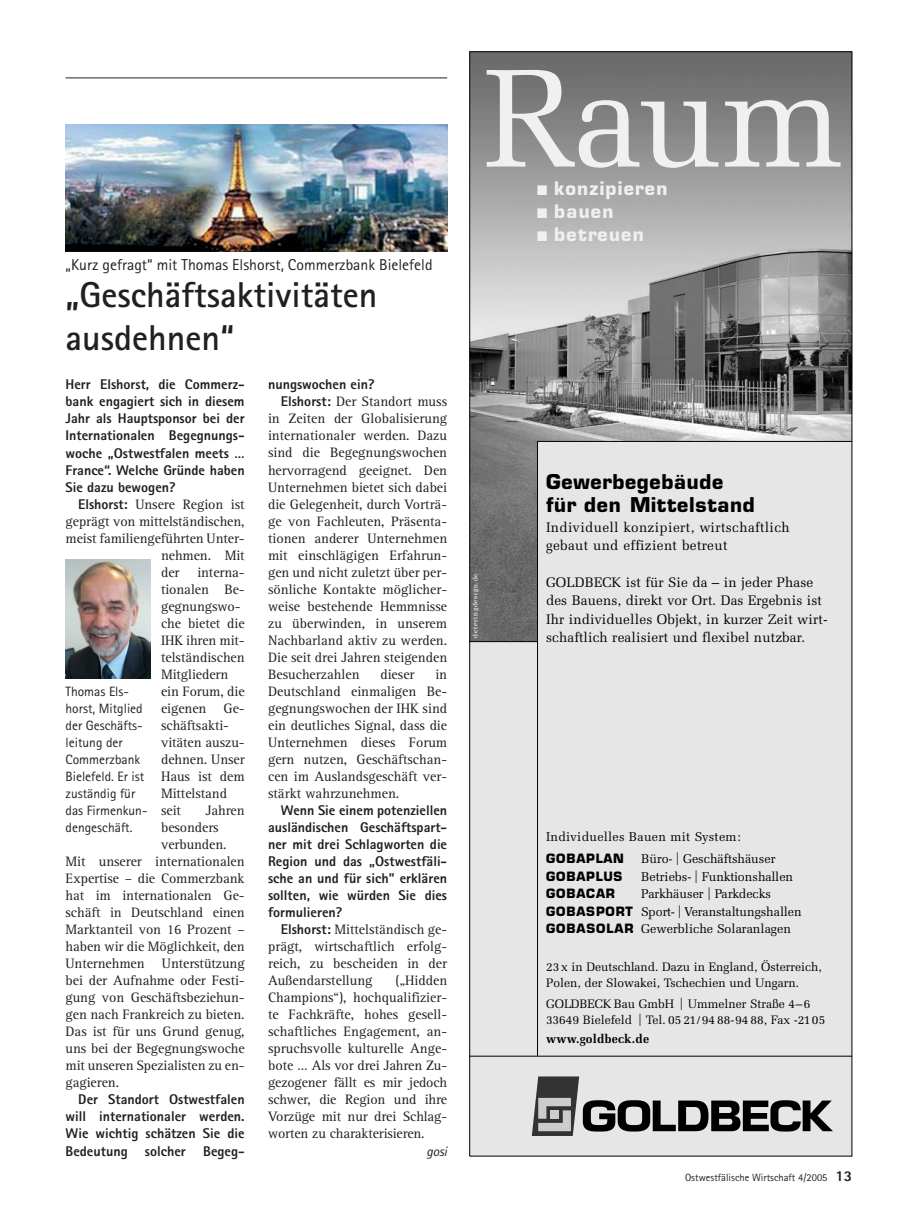
<style>
.page{position:relative;width:918px;height:1215px;background:#fff}
.page>*{position:absolute;margin:0;border:0;box-sizing:border-box;transform-origin:0 0}
.t1{font:139.5px "Melior GB";color:#f0f0f0}
.t2{font:700 36px/43.2px "Rotis Sans Serif";color:#231f20}
.t3{font:700 19.8px/23px "Eurostile GB";letter-spacing:.035em;color:#000}
.t4{font:700 18.15px/23px "Eurostile GB";letter-spacing:.07em;color:#f0f0f0}
.t5{font:15.75px "Rotis Sans Serif";color:#231f20}
.t6{font:14.1px/17px "AT Rotis Serif";letter-spacing:-.005em;color:#231f20;text-align:justify}
.t7{font:800 14.1px/17px "Rotis Sans Serif";color:#231f20;text-align:justify}
.t8{font:13.8px/18.3px "Melior GB";letter-spacing:.01em;color:#000}
.t9{font:13.8px/18.3px "Melior GB";letter-spacing:.03em;color:#000}
.t10{font:13.5px/17px "Rotis Sans Serif";color:#231f20}
.t11{font:italic 13.5px "Rotis Sans Serif";color:#231f20}
.t12{font:12.75px/17.5px "Melior GB";color:#000}
.t13{font:12.75px "Melior GB";letter-spacing:.02em;color:#000}
.t14{font:700 12.6px "Eurostile GB";letter-spacing:.07em;color:#000}
.t15{font:700 12.45px "Melior";letter-spacing:.015em;color:#000}
.t16{font:12.3px/16px "Melior GB";color:#000}
.t17{font:10.5px "Rotis Sans Serif";color:#231f20}
.t18{font:6.75px "De Century";letter-spacing:.1em;color:#fff}
.s1{font-family:"Rotis Sans Serif";font-weight:800}
.s2{font-family:"Eurostile GB";font-weight:700;font-size:12.6px}
.s3{font-weight:800;font-size:15px}
</style>
<div class="page">
<hr style="left:66px;top:78px;width:381px;height:1px;background:#231f20">
<img style="left:66px;top:124px;width:381px;height:128px">
<img style="left:66px;top:560px;width:85px;height:119px">
<svg style="left:470px;top:52px;width:382px;height:1105px;background:#c0c0c0"></svg>
<svg style="left:538px;top:186px;width:9px;height:9px"></svg>
<svg style="left:538px;top:209px;width:9px;height:9px"></svg>
<svg style="left:538px;top:232px;width:9px;height:9px"></svg>
<p class="t5" style="left:66px;top:259px;width:369px">„Kurz gefragt“ mit Thomas Elshorst, Commerzbank Bielefeld</p>
<h2 class="t2" style="left:66px;top:277px;width:313px">„Geschäftsaktivitäten ausdehnen“</h2>
<p class="t7" style="left:66px;top:378px;width:181px">Herr Elshorst, die Commerz&shy;bank engagiert sich in diesem Jahr als Hauptsponsor bei der Internationalen Begegnungs&shy;woche „Ostwestfalen meets … France“. Welche Gründe haben Sie dazu bewogen?</p>
<p class="t6" style="left:78px;top:497px;width:168px"><span class="s1">Elshorst:</span> Unsere Region ist</p>
<p class="t6" style="left:66px;top:514px;width:181px">geprägt von mittelständischen,</p>
<p class="t6" style="left:66px;top:531px;width:181px">meist familiengeführten Unter-</p>
<p class="t6" style="left:161px;top:548px;width:85px">nehmen. Mit</p>
<p class="t6" style="left:161px;top:565px;width:20px">der</p>
<p class="t7" style="left:268px;top:378px;width:108px">nungswochen ein?</p>
<p class="t6" style="left:268px;top:394px;width:181px;text-indent:13px"><span class="s1">Elshorst:</span> Der Standort muss in Zeiten der Globalisierung internationaler werden. Dazu sind die Begegnungswochen hervorragend geeignet. Den Unternehmen bietet sich dabei die Gelegenheit, durch Vorträ&shy;ge von Fachleuten, Präsenta&shy;tionen anderer Unternehmen mit einschlägigen Erfahrun&shy;gen und nicht zuletzt über per&shy;sönliche Kontakte möglicher&shy;weise bestehende Hemmnisse zu überwinden, in unserem Nachbarland aktiv zu werden.<br>Die seit drei Jahren steigenden Besucherzahlen</p>
<p class="t6" style="left:161px;top:565px;width:85px;text-align:left;text-indent:36px">interna&shy;tionalen Be&shy;gegnungswo&shy;che bietet die<br>IHK ihren mit&shy;telständischen<br>Mitgliedern ein Forum, die eigenen Ge&shy;schäftsakti&shy;vitäten auszu&shy;dehnen. Unser<br>Haus ist dem<br>Mittelstand seit</p>
<p class="t6" style="left:380px;top:667px;width:36px">dieser</p>
<p class="t6" style="left:268px;top:667px;width:181px;text-indent:167px">in Deutschland einmaligen Be&shy;gegnungswochen der IHK sind ein deutliches Signal, dass die Unternehmen dieses Forum gern nutzen, Geschäftschan&shy;cen im Auslandsgeschäft ver&shy;stärkt wahrzunehmen.</p>
<p class="t7" style="left:268px;top:803px;width:181px;text-indent:13px">Wenn Sie einem potenziellen ausländischen Geschäftspart&shy;ner mit drei Schlagworten die Region und das „Ostwestfäli&shy;sche an und für sich” erklären sollten, wie würden Sie dies formulieren?</p>
<p class="t6" style="left:268px;top:922px;width:181px;text-indent:13px"><span class="s1">Elshorst:</span> Mittelständisch ge&shy;prägt, wirtschaftlich erfolg&shy;reich, zu bescheiden in der Außendarstellung</p>
<p class="t10" style="left:66px;top:684px;width:83px">Thomas Els&shy;horst, Mitglied der Geschäfts&shy;leitung der<br>Commerzbank<br>Bielefeld. Er ist zuständig für das Firmenkun&shy;dengeschäft.</p>
<p class="t6" style="left:206px;top:803px;width:41px">Jahren</p>
<p class="t6" style="left:161px;top:820px;width:59px">besonders</p>
<p class="t6" style="left:161px;top:837px;width:67px">verbunden.</p>
<p class="t6" style="left:66px;top:854px;width:181px">Mit unserer internationalen</p>
<p class="t6" style="left:66px;top:871px;width:181px">Expertise – die Commerzbank</p>
<p class="t6" style="left:66px;top:888px;width:181px">hat im internationalen Ge-</p>
<p class="t6" style="left:66px;top:905px;width:181px">schäft in Deutschland einen</p>
<p class="t6" style="left:66px;top:922px;width:181px">Marktanteil von 16 Prozent –</p>
<p class="t6" style="left:66px;top:939px;width:181px">haben wir die Möglichkeit, den</p>
<p class="t6" style="left:66px;top:956px;width:181px">Unternehmen Unterstützung</p>
<p class="t6" style="left:66px;top:973px;width:181px">bei der Aufnahme oder Festi-</p>
<p class="t6" style="left:66px;top:990px;width:181px">gung von Geschäftsbeziehun-</p>
<p class="t6" style="left:66px;top:1007px;width:181px">gen nach Frankreich zu bieten.</p>
<p class="t6" style="left:66px;top:1024px;width:181px">Das ist für uns Grund genug,</p>
<p class="t6" style="left:66px;top:1041px;width:181px">uns bei der Begegnungswoche</p>
<p class="t6" style="left:66px;top:1058px;width:181px">mit unseren Spezialisten zu en-</p>
<p class="t6" style="left:66px;top:1075px;width:55px">gagieren.</p>
<p class="t7" style="left:66px;top:1093px;width:181px;text-indent:13px">Der Standort Ostwestfalen will internationaler werden.<br>Wie wichtig schätzen Sie die Bedeutung solcher Begeg-</p>
<p class="t6" style="left:268px;top:973px;width:181px;text-indent:127px">(„Hidden Champions“), hochqualifizier&shy;te Fachkräfte, hohes gesell&shy;schaftliches Engagement, an&shy;spruchsvolle kulturelle Ange&shy;bote … Als vor drei Jahren Zu&shy;gezogener fällt es mir jedoch schwer, die Region und ihre Vorzüge mit nur drei Schlag&shy;worten zu charakterisieren.</p>
<p class="t11" style="left:426px;top:1146px;width:22px">gosi</p>
<h1 class="t1" style="left:484px;top:69px;width:361px">Raum</h1>
<p class="t4" style="left:554px;top:180px;width:115px">konzipieren bauen betreuen</p>
<p class="t18" style="left:473px;top:638px;width:66px;rotate:-90deg">deteringdesign.de</p>
<h3 class="t3" style="left:546px;top:472px;width:210px">Gewerbegebäude für den Mittelstand</h3>
<p class="t9" style="left:546px;top:520px;width:245px">Individuell konzipiert, wirtschaftlich gebaut und effizient betreut</p>
<p class="t8" style="left:546px;top:575px;width:283px">GOLDBECK ist für Sie da – in jeder Phase des Bauens, direkt vor Ort. Das Ergebnis ist Ihr individuelles Objekt, in kurzer Zeit wirt&shy;schaftlich realisiert und flexibel nutzbar.</p>
<p class="t13" style="left:546px;top:832px;width:197px">Individuelles Bauen mit System:</p>
<p class="t14" style="left:546px;top:854px;width:79px">GOBAPLAN</p>
<p class="t12" style="left:641px;top:851px;width:136px">Büro-|Geschäftshäuser</p>
<p class="t14" style="left:546px;top:872px;width:78px">GOBAPLUS</p>
<p class="t12" style="left:641px;top:869px;width:153px">Betriebs-|Funktionshallen</p>
<p class="t14" style="left:546px;top:889px;width:71px">GOBACAR</p>
<p class="t12" style="left:546px;top:886px;width:257px;text-indent:95px">Parkhäuser|Parkdecks<br><span class="s2">GOBASPORT</span> Sport-|Veranstaltungshallen<br><span class="s2">GOBASOLAR</span> Gewerbliche Solaranlagen</p>
<p class="t16" style="left:546px;top:960px;width:277px">23 x in Deutschland. Dazu in England, Österreich,<br>Polen, der Slowakei, Tschechien und Ungarn.</p>
<p class="t16" style="left:546px;top:997px;width:281px">GOLDBECK Bau GmbH | Ummelner Straße 4–6<br>33649 Bielefeld | Tel. 05 21/94 88-94 88, Fax -2105</p>
<p class="t15" style="left:546px;top:1034px;width:105px">www.goldbeck.de</p>
<p class="t17" style="left:685px;top:1174px;width:169px">Ostwestfälische Wirtschaft 4/2005 <span class="s3">13</span></p>
</div>
